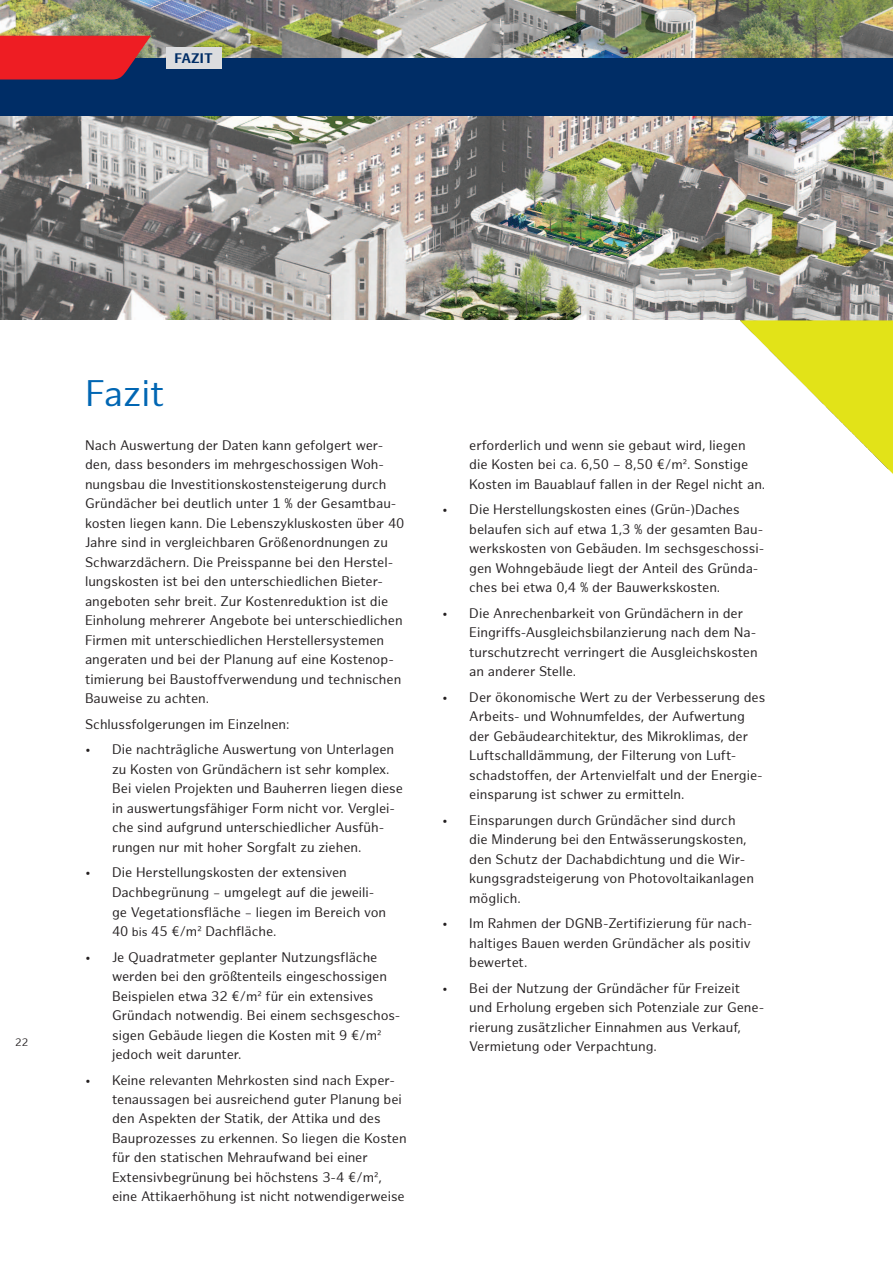
<style>
.page{position:relative;width:893px;height:1263px;background:#fff}
.page>*{position:absolute;margin:0;border:0;box-sizing:border-box;transform-origin:0 0}
.t1{font:36px "Hamburg Sans";color:#0166b3}
.t2{font:13.5px/19.5px "Hamburg Sans";color:#231f20}
.t3{font:700 13.5px "Hamburg Sans";letter-spacing:.01em;color:#002d66}
.t4{font:10.5px "Hamburg Sans";color:#231f20}
.s1{font-size:12px}
</style>
<div class="page">
<img style="left:0;top:0;width:893px;height:320px">
<img style="left:585px;top:115px;width:308px;height:205px">
<div style="left:0;top:58px;width:893px;height:57px;background:#002d66"></div>
<svg style="left:0;top:36px;width:151px;height:44px;background:#d6212b"></svg>
<div style="left:166px;top:47px;width:55px;height:21px;background:#dcdddf"></div>
<svg style="left:740px;top:320px;width:153px;height:154px"></svg>
<div style="left:85px;top:440px;width:680px;height:765px;background:#fff"></div>
<p class="t3" style="left:175px;top:50px;width:40px">Fazit</p>
<p class="t4" style="left:15px;top:1036px;width:14px">22</p>
<h1 class="t1" style="left:85px;top:372px;width:81px">Fazit</h1>
<p class="t2" style="left:85px;top:436px;width:321px">Nach Auswertung der Daten kann gefolgert wer&shy;den, dass besonders im mehrgeschossigen Woh&shy;nungsbau die Investitionskostensteigerung durch Gründächer bei deutlich unter 1 % der Gesamtbau&shy;kosten liegen kann. Die Lebenszykluskosten über 40<br>Jahre sind in vergleichbaren Größenordnungen zu Schwarzdächern. Die Preisspanne bei den Herstel&shy;lungskosten ist bei den unterschiedlichen Bieter&shy;angeboten sehr breit. Zur Kostenreduktion ist die Einholung mehrerer Angebote bei unterschiedlichen Firmen mit unterschiedlichen Herstellersystemen angeraten und bei der Planung auf eine Kostenop&shy;timierung bei Baustoffverwendung und technischen Bauweise zu achten.</p>
<p class="t2" style="left:85px;top:715px;width:206px">Schlussfolgerungen im Einzelnen:</p>
<p class="t2" style="left:112px;top:740px;width:292px;text-indent:-27px">• Die nachträgliche Auswertung von Unterlagen zu Kosten von Gründächern ist sehr komplex.<br>Bei vielen Projekten und Bauherren liegen diese in auswertungsfähiger Form nicht vor. Verglei&shy;che sind aufgrund unterschiedlicher Ausfüh&shy;rungen nur mit hoher Sorgfalt zu ziehen.</p>
<p class="t2" style="left:112px;top:863px;width:276px;text-indent:-27px">• Die Herstellungskosten der extensiven Dachbegrünung <span class="s1">–</span> umgelegt auf die jeweili&shy;ge Vegetationsfläche <span class="s1">–</span> liegen im Bereich von 40 <span class="s1">bis</span> 45 €/m² Dachfläche.</p>
<p class="t2" style="left:112px;top:947px;width:290px;text-indent:-27px">• Je Quadratmeter geplanter Nutzungsfläche werden bei den größtenteils eingeschossigen Beispielen etwa 32 €/m² für ein extensives Gründach notwendig. Bei einem sechsgeschos&shy;sigen Gebäude liegen die Kosten mit 9 €/m² jedoch weit darunter.</p>
<p class="t2" style="left:112px;top:1070px;width:296px;text-indent:-27px">• Keine relevanten Mehrkosten sind nach Exper&shy;tenaussagen bei ausreichend guter Planung bei den Aspekten der Statik, der Attika und des Bauprozesses zu erkennen. So liegen die Kosten für den statischen Mehraufwand bei einer Extensivbegrünung bei höchstens 3-4 €/m², eine Attikaerhöhung ist nicht notwendigerweise</p>
<p class="t2" style="left:469px;top:436px;width:298px">erforderlich und wenn sie gebaut wird, liegen die Kosten bei ca. 6,50 – 8,50 €/m². Sonstige<br>Kosten im Bauablauf fallen in der Regel nicht an.</p>
<p class="t2" style="left:469px;top:500px;width:295px;text-indent:-27px">• Die Herstellungskosten eines (Grün-)Daches belaufen sich auf etwa 1,3 % der gesamten Bau&shy;werkskosten von Gebäuden. Im sechsgeschossi&shy;gen Wohngebäude liegt der Anteil des Gründa&shy;ches bei etwa 0,4 % der Bauwerkskosten.</p>
<p class="t2" style="left:469px;top:604px;width:290px;text-indent:-27px">• Die Anrechenbarkeit von Gründächern in der Eingriffs-Ausgleichsbilanzierung nach dem Na&shy;turschutzrecht verringert die Ausgleichskosten an anderer Stelle.</p>
<p class="t2" style="left:469px;top:688px;width:298px;text-indent:-27px">• Der ökonomische Wert zu der Verbesserung des Arbeits- und Wohnumfeldes, der Aufwertung der Gebäudearchitektur, des Mikroklimas, der Luftschalldämmung, der Filterung von Luft&shy;schadstoffen, der Artenvielfalt und der Energie&shy;einsparung ist schwer zu ermitteln.</p>
<p class="t2" style="left:469px;top:811px;width:286px;text-indent:-27px">• Einsparungen durch Gründächer sind durch die Minderung bei den Entwässerungskosten, den Schutz der Dachabdichtung und die Wir&shy;kungsgradsteigerung von Photovoltaikanlagen möglich.</p>
<p class="t2" style="left:469px;top:914px;width:284px;text-align:justify;text-indent:-27px">• Im Rahmen der DGNB-Zertifizierung für nach&shy;haltiges Bauen werden Gründächer als positiv bewertet.</p>
<p class="t2" style="left:469px;top:979px;width:295px;text-indent:-27px">• Bei der Nutzung der Gründächer für Freizeit und Erholung ergeben sich Potenziale zur Gene&shy;rierung zusätzlicher Einnahmen aus Verkauf, Vermietung oder Verpachtung.</p>
</div>
